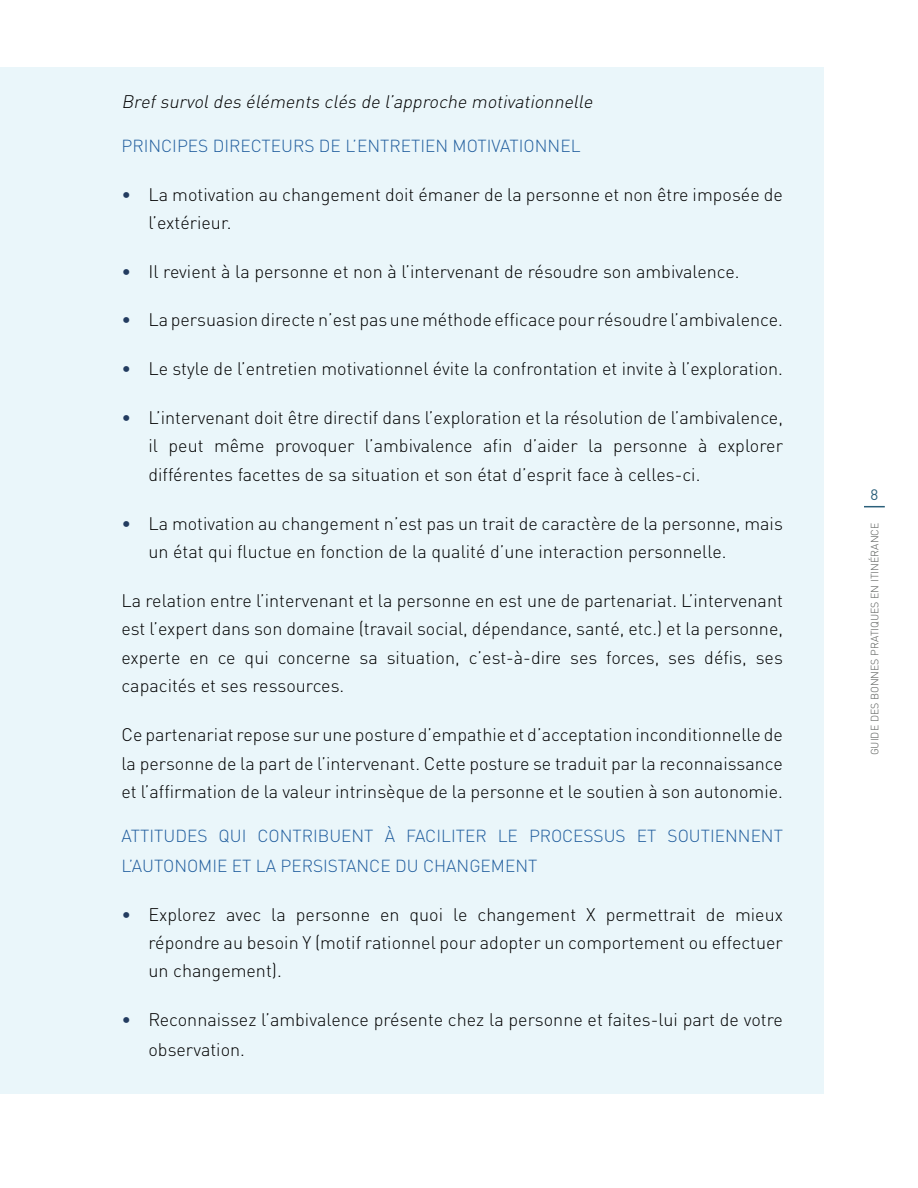
<style>
.page{position:relative;width:918px;height:1188px;background:#fff}
.page>*{position:absolute;margin:0;border:0;box-sizing:border-box;transform-origin:0 0}
.t1{font:300 18px/28.5px "DIN Offc";color:#000;text-align:justify}
.t2{font:italic 300 18px "DIN Offc";color:#000}
.t3{font:300 17.25px/30px "DIN Offc";color:#215e9e}
.t4{font:15px "DIN Offc";color:#2b607b}
.t5{font:300 10.5px "DIN Offc";color:#575a57}
.s1{color:#233c60}
</style>
<div class="page">
<svg style="left:864px;top:506px;width:21px;height:1px"></svg>
<div style="left:0;top:68px;width:824px;height:78px;background:#eaf6fa"></div>
<div style="left:0;top:112px;width:824px;height:78px;background:#eaf6fa"></div>
<div style="left:0;top:160px;width:824px;height:107px;background:#eaf6fa"></div>
<div style="left:0;top:237px;width:824px;height:79px;background:#eaf6fa"></div>
<div style="left:0;top:286px;width:824px;height:78px;background:#eaf6fa"></div>
<div style="left:0;top:334px;width:824px;height:79px;background:#eaf6fa"></div>
<div style="left:0;top:383px;width:824px;height:136px;background:#eaf6fa"></div>
<div style="left:0;top:489px;width:824px;height:107px;background:#eaf6fa"></div>
<div style="left:0;top:566px;width:824px;height:164px;background:#eaf6fa"></div>
<div style="left:0;top:701px;width:824px;height:135px;background:#eaf6fa"></div>
<div style="left:0;top:802px;width:824px;height:108px;background:#eaf6fa"></div>
<div style="left:0;top:880px;width:824px;height:136px;background:#eaf6fa"></div>
<div style="left:0;top:986px;width:824px;height:108px;background:#eaf6fa"></div>
<p class="t2" style="left:122px;top:91px;width:477px">Brefsurvoldes éléments clés de l’approche motivationnelle</p>
<p class="t3" style="left:122px;top:130px;width:461px">PRINCIPES DIRECTEURS DE L’ENTRETIEN MOTIVATIONNEL</p>
<p class="t1" style="left:148px;top:180px;width:636px;text-indent:-27px"><span class="s1">•</span> La motivation au changement doit émaner de la personne et non être imposée de l’extérieur.</p>
<p class="t1" style="left:122px;top:257px;width:620px"><span class="s1">•</span> Il revient à la personne et non à l’intervenant de résoudre son ambivalence.</p>
<p class="t1" style="left:122px;top:306px;width:663px"><span class="s1">•</span> La persuasion directe n’est pas une méthode efficace pour résoudre l’ambivalence.</p>
<p class="t1" style="left:122px;top:354px;width:663px"><span class="s1">•</span> Le style de l’entretien motivationnel évite la confrontation et invite à l’exploration.</p>
<p class="t1" style="left:148px;top:403px;width:636px;text-indent:-27px"><span class="s1">•</span> L’intervenant doit être directif dans l’exploration et la résolution de l’ambivalence, il peut même provoquer l’ambivalence afin d’aider la personne à explorer différentes facettes de sa situation et son état d’esprit face à celles-ci.</p>
<p class="t1" style="left:148px;top:509px;width:636px;text-indent:-27px"><span class="s1">•</span> La motivation au changement n’est pas un trait de caractère de la personne, mais un état qui fluctue en fonction de la qualité d’une interaction personnelle.</p>
<p class="t1" style="left:122px;top:586px;width:663px">La relation entre l’intervenant et la personne en est une de partenariat. L’intervenant est l’expert dans son domaine (travail social, dépendance, santé, etc.) et la personne, experte en ce qui concerne sa situation, c’est-à-dire ses forces, ses défis, ses capacités et ses ressources.</p>
<p class="t1" style="left:122px;top:720px;width:663px">Ce partenariat repose sur une posture d’empathie et d’acceptation inconditionnelle de la personne de la part de l’intervenant. Cette posture se traduit par la reconnaissance et l’affirmation de la valeur intrinsèque de la personne et le soutien à son autonomie.</p>
<p class="t3" style="left:122px;top:820px;width:663px">ATTITUDES QUI CONTRIBUENT À FACILITER LE PROCESSUS ET SOUTIENNENT<br>L’AUTONOMIE ET LA PERSISTANCE DU CHANGEMENT</p>
<p class="t1" style="left:148px;top:900px;width:636px;text-indent:-27px"><span class="s1">•</span> Explorez avec la personne en quoi le changement X permettrait de mieux répondre au besoin Y (motif rationnel pour adopter un comportement ou effectuer un changement).</p>
<p class="t1" style="left:148px;top:1005px;width:636px;line-height:30px;text-indent:-27px"><span class="s1">•</span> Reconnaissez l’ambivalence présente chez la personne et faites-lui part de votre observation.</p>
<p class="t4" style="left:870px;top:485px;width:9px">8</p>
<p class="t5" style="left:868px;top:755px;width:234px;rotate:-90deg">GUIDE DES BONNES PRATIQUES EN ITINÉRANCE</p>
</div>
